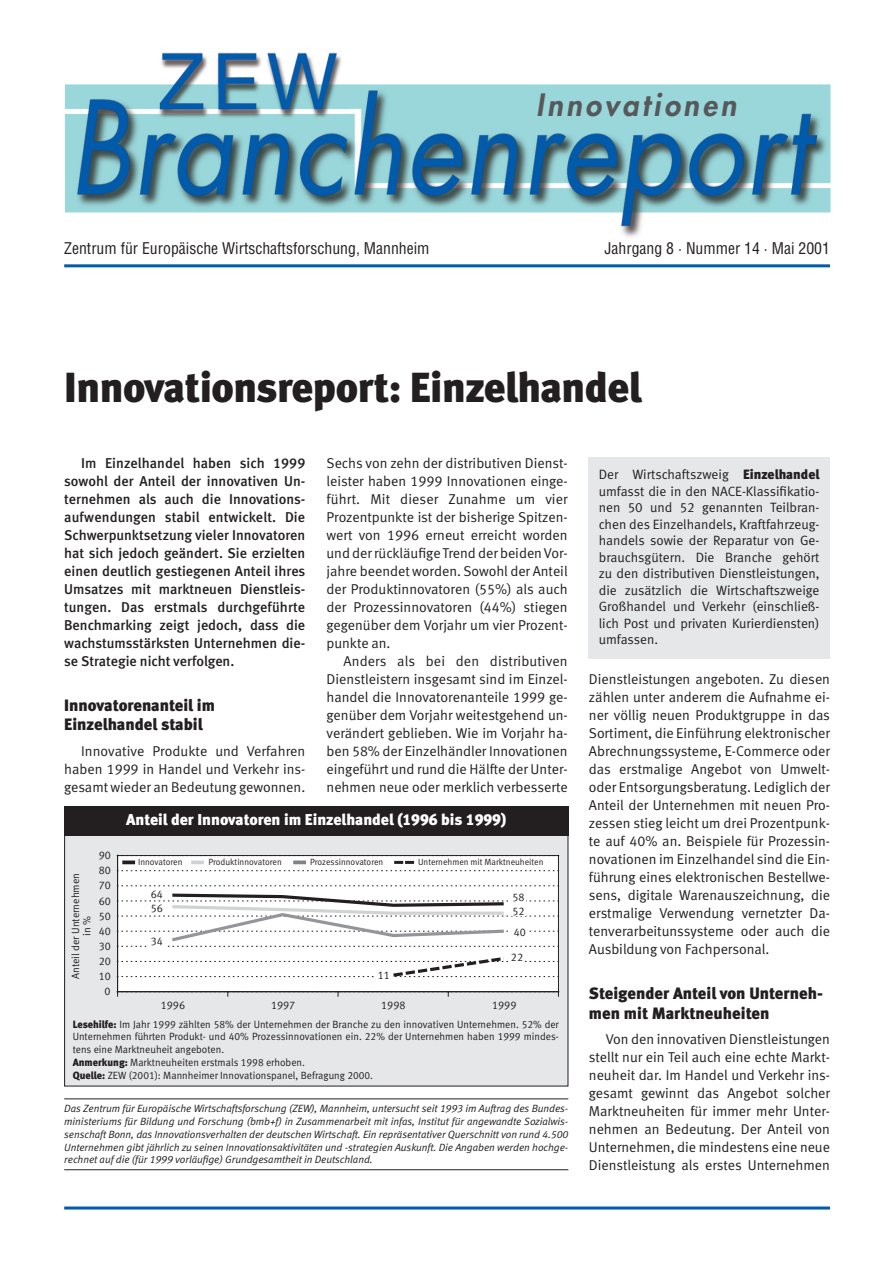
<style>
.page{position:relative;width:893px;height:1262px;background:#fff}
.page>*{position:absolute;margin:0;border:0;box-sizing:border-box;transform-origin:0 0}
.t1{font:42px "Meta Black LF";letter-spacing:-.015em;color:#231f20}
.t2{font:italic 800 30px "Futura";letter-spacing:.115em;color:#57585a}
.t3{font:16.5px/19.5px "Meta Black LF";color:#231f20}
.t4{font:condensed 15.75px "Helvetica";color:#231f20}
.t5{font:15.75px "Meta Black LF";color:#fff}
.t6{font:14.25px/18px "Meta Normal LF";color:#231f20;text-align:justify}
.t7{font:14.25px/18px "Meta Medium LF";color:#231f20;text-align:justify}
.t8{font:13.5px/16.5px "Meta Normal LF";color:#231f20;text-align:justify}
.t9{font:11.1px "Meta Normal LF";color:#231f20}
.t10{font:italic 10.5px/12.8px "Meta Normal LF";letter-spacing:-.005em;color:#231f20;text-align:justify}
.t11{font:10.5px/12.8px "Meta Normal LF";color:#231f20}
.t12{font:9px "Meta Normal LF";color:#231f20}
.s1{font-family:"Meta Black LF"}
</style>
<div class="page">
<img style="left:64px;top:52px;width:767px;height:185px">
<hr style="left:64px;top:264px;width:766px;height:3px;background:#015aaa">
<hr style="left:64px;top:1206px;width:766px;height:3px;background:#015aaa">
<div style="left:588px;top:457px;width:242px;height:201px;background:#e6e7e9"></div>
<hr style="left:64px;top:1098px;width:504px;height:1px;background:#231f20">
<hr style="left:64px;top:1169px;width:504px;height:1px;background:#231f20">
<div style="left:65px;top:827px;width:503px;height:259px;background:#e6e7e9"></div>
<div style="left:64px;top:806px;width:504px;height:29px;background:#231f20"></div>
<div style="left:118px;top:855px;width:440px;height:136px;background:#fff"></div>
<hr style="left:558px;top:855px;width:1px;height:136px;background:#231f20">
<svg style="left:118px;top:885px;width:440px;height:1px"></svg>
<svg style="left:118px;top:870px;width:440px;height:1px"></svg>
<svg style="left:117px;top:992px;width:442px;height:4px"></svg>
<hr style="left:117px;top:855px;width:1px;height:136px;background:#231f20">
<hr style="left:117px;top:991px;width:442px;height:1px;background:#231f20">
<svg style="left:118px;top:892px;width:440px;height:55px"></svg>
<div style="left:148px;top:935px;width:16px;height:12px;background:#fff"></div>
<div style="left:510px;top:927px;width:17px;height:10px;background:#fff"></div>
<svg style="left:118px;top:955px;width:440px;height:23px"></svg>
<div style="left:374px;top:970px;width:17px;height:11px;background:#fff"></div>
<div style="left:508px;top:952px;width:16px;height:11px;background:#fff"></div>
<svg style="left:118px;top:855px;width:440px;height:9px"></svg>
<h2 class="t2" style="left:536px;top:91px;width:201px">Innovationen</h2>
<p class="t4" style="left:64px;top:242px;width:367px">Zentrum für Europäische Wirtschaftsforschung, Mannheim</p>
<p class="t4" style="left:604px;top:242px;width:227px">Jahrgang 8 · Nummer 14 · Mai 2001</p>
<h1 class="t1" style="left:64px;top:371px;width:579px">Innovationsreport: Einzelhandel</h1>
<p class="t7" style="left:64px;top:455px;width:242px;text-indent:17px">Im Einzelhandel haben sich 1999 sowohl der Anteil der innovativen Un&shy;ternehmen als auch die Innovations&shy;aufwendungen stabil entwickelt. Die Schwerpunktsetzung vieler Innovatoren hat sich jedoch geändert. Sie erzielten einen deutlich gestiegenen Anteil ihres Umsatzes mit marktneuen Dienstleis&shy;tungen. Das erstmals durchgeführte Benchmarking zeigt jedoch, dass die wachstumsstärksten Unternehmen die&shy;se Strategie nicht verfolgen.</p>
<p class="t3" style="left:64px;top:697px;width:152px">Innovatorenanteil im<br>Einzelhandel stabil</p>
<p class="t6" style="left:64px;top:743px;width:242px;text-indent:17px">Innovative Produkte und Verfahren haben 1999 in Handel und Verkehr ins&shy;gesamt wieder an Bedeutung gewonnen.</p>
<p class="t6" style="left:326px;top:455px;width:243px">Sechs von zehn der distributiven Dienst&shy;leister haben 1999 Innovationen einge&shy;führt. Mit dieser Zunahme um vier Prozentpunkte ist der bisherige Spitzen&shy;wert von 1996 erneut erreicht worden und der rückläufige Trend der beiden Vor&shy;jahre beendet worden. Sowohl der Anteil der Produktinnovatoren (55%) als auch der Prozessinnovatoren (44%) stiegen gegenüber dem Vorjahr um vier Prozent&shy;punkte an.</p>
<p class="t6" style="left:326px;top:653px;width:242px;text-indent:17px">Anders als bei den distributiven Dienstleistern insgesamt sind im Einzel&shy;handel die Innovatorenanteile 1999 ge&shy;genüber dem Vorjahr weitestgehend un&shy;verändert geblieben. Wie im Vorjahr ha&shy;ben 58% der Einzelhändler Innovationen eingeführt und rund die Hälfte der Unter&shy;nehmen neue oder merklich verbesserte</p>
<p class="t11" style="left:71px;top:979px;width:107px;line-height:11.2px;text-align:center;rotate:-90deg">Anteil der Unternehmen in %</p>
<p class="t9" style="left:99px;top:851px;width:14px">90</p>
<p class="t9" style="left:99px;top:866px;width:14px">80</p>
<p class="t9" style="left:99px;top:881px;width:14px">70</p>
<p class="t9" style="left:99px;top:896px;width:14px">60</p>
<p class="t9" style="left:99px;top:911px;width:14px">50</p>
<p class="t9" style="left:99px;top:926px;width:14px">40</p>
<p class="t9" style="left:99px;top:941px;width:14px">30</p>
<p class="t9" style="left:99px;top:957px;width:14px">20</p>
<p class="t9" style="left:99px;top:972px;width:14px">10</p>
<p class="t9" style="left:105px;top:987px;width:8px">0</p>
<p class="t5" style="left:126px;top:813px;width:381px">Anteil der Innovatoren im Einzelhandel (1996 bis 1999)</p>
<p class="t12" style="left:138px;top:858px;width:46px">Innovatoren</p>
<p class="t12" style="left:208px;top:858px;width:75px">Produktinnovatoren</p>
<p class="t12" style="left:310px;top:858px;width:75px">Prozessinnovatoren</p>
<p class="t12" style="left:418px;top:858px;width:127px">Unternehmen mit Marktneuheiten</p>
<p class="t9" style="left:151px;top:890px;width:14px">64</p>
<p class="t9" style="left:512px;top:892px;width:14px">58</p>
<p class="t9" style="left:151px;top:903px;width:14px">56</p>
<p class="t9" style="left:512px;top:906px;width:14px">52</p>
<p class="t9" style="left:151px;top:936px;width:14px">34</p>
<p class="t9" style="left:514px;top:928px;width:14px">40</p>
<p class="t9" style="left:377px;top:971px;width:14px">11</p>
<p class="t9" style="left:511px;top:953px;width:14px">22</p>
<p class="t9" style="left:161px;top:1000px;width:26px">1996</p>
<p class="t9" style="left:271px;top:1000px;width:26px">1997</p>
<p class="t9" style="left:381px;top:1000px;width:26px">1998</p>
<p class="t9" style="left:492px;top:1000px;width:26px">1999</p>
<p class="t11" style="left:73px;top:1018px;width:487px"><span class="s1">Lesehilfe:</span> Im Jahr 1999 zählten 58% der Unternehmen der Branche zu den innovativen Unternehmen. 52% der Unternehmen führten Produkt- und 40% Prozessinnovationen ein. 22% der Unternehmen haben 1999 mindes&shy;tens eine Marktneuheit angeboten.<br><span class="s1">Anmerkung:</span> Marktneuheiten erstmals 1998 erhoben.<br><span class="s1">Quelle:</span> ZEW (2001): Mannheimer Innovationspanel, Befragung 2000.</p>
<p class="t10" style="left:64px;top:1103px;width:505px">Das Zentrum für Europäische Wirtschaftsforschung (ZEW), Mannheim, untersucht seit 1993 im Auftrag des Bundes&shy;ministeriums für Bildung und Forschung (bmb+f) in Zusammenarbeit mit infas, Institut für angewandte Sozialwis&shy;senschaft Bonn, das Innovationsverhalten der deutschen Wirtschaft. Ein repräsentativer Querschnitt von rund 4.500<br>Unternehmen gibt jährlich zu seinen Innovationsaktivitäten und -strategien Auskunft. Die Angaben werden hochge&shy;rechnet auf die (für 1999 vorläufige) Grundgesamtheit in Deutschland.</p>
<p class="t8" style="left:598px;top:467px;width:222px">Der Wirtschaftszweig <span class="s1">Einzelhandel </span>umfasst die in den NACE-Klassifikatio&shy;nen 50 und 52 genannten Teilbran&shy;chen des Einzelhandels, Kraftfahrzeug&shy;handels sowie der Reparatur von Ge&shy;brauchsgütern. Die Branche gehört zu den distributiven Dienstleistungen, die zusätzlich die Wirtschaftszweige Großhandel und Verkehr (einschließ&shy;lich Post und privaten Kurierdiensten) umfassen.</p>
<p class="t6" style="left:589px;top:671px;width:243px">Dienstleistungen angeboten. Zu diesen zählen unter anderem die Aufnahme ei&shy;ner völlig neuen Produktgruppe in das Sortiment, die Einführung elektronischer Abrechnungssysteme, E-Commerce oder das erstmalige Angebot von Umwelt&shy;oder Entsorgungsberatung. Lediglich der Anteil der Unternehmen mit neuen Pro&shy;zessen stieg leicht um drei Prozentpunk&shy;te auf 40% an. Beispiele für Prozessin&shy;novationen im Einzelhandel sind die Ein&shy;führung eines elektronischen Bestellwe&shy;sens, digitale Warenauszeichnung, die erstmalige Verwendung vernetzter Da&shy;tenverarbeitunssysteme oder auch die Ausbildung von Fachpersonal.</p>
<p class="t3" style="left:589px;top:985px;width:235px">Steigender Anteil von Unterneh&shy;men mit Marktneuheiten</p>
<p class="t6" style="left:589px;top:1031px;width:242px;text-indent:17px">Von den innovativen Dienstleistungen stellt nur ein Teil auch eine echte Markt&shy;neuheit dar. Im Handel und Verkehr ins&shy;gesamt gewinnt das Angebot solcher Marktneuheiten für immer mehr Unter&shy;nehmen an Bedeutung. Der Anteil von Unternehmen, die mindestens eine neue Dienstleistung als erstes Unternehmen</p>
</div>
